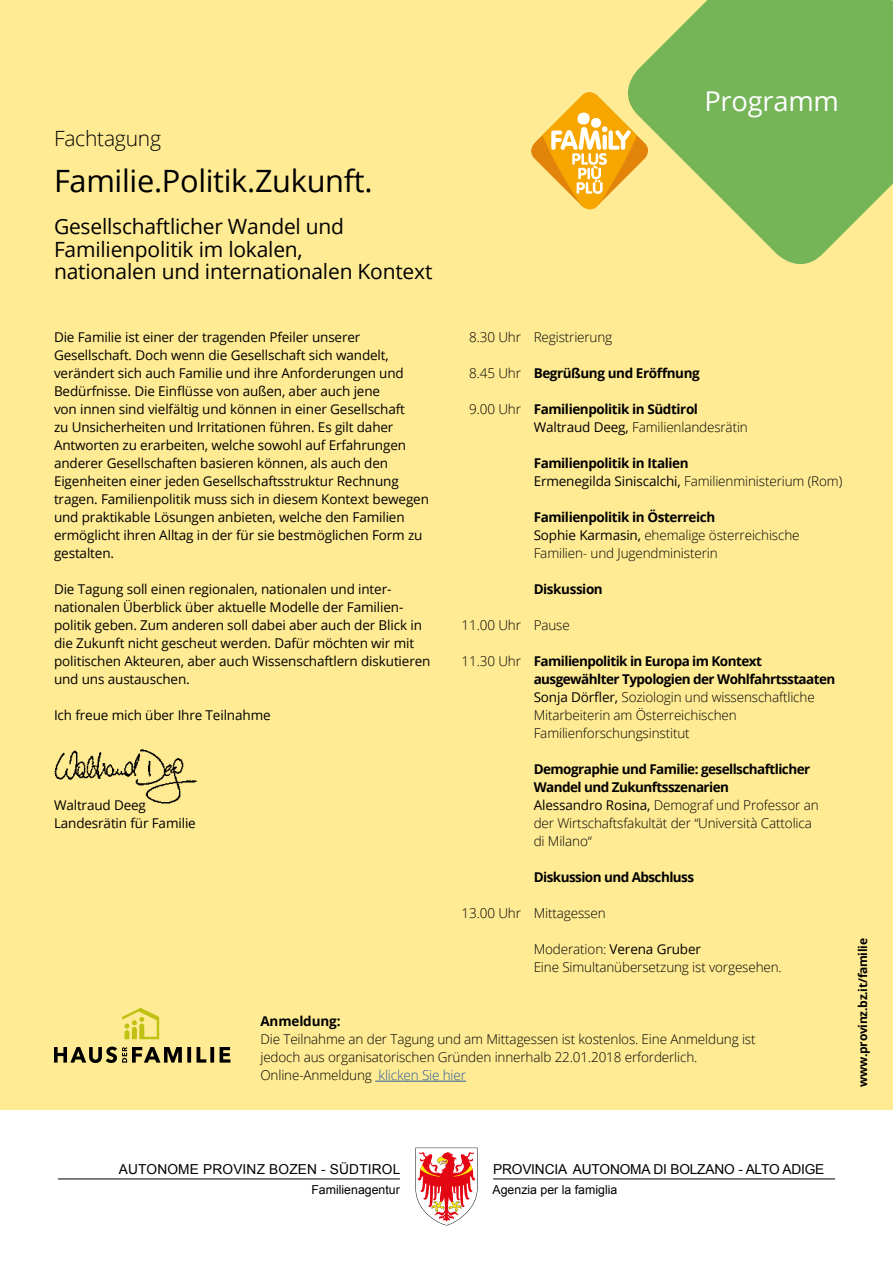
<style>
.page{position:relative;width:893px;height:1263px;background:#fff}
.page>*{position:absolute;margin:0;border:0;box-sizing:border-box;transform-origin:0 0}
.t1{font:30.75px "Open Sans";letter-spacing:-.01em;color:#000}
.t2{font:27.3px "Open Sans";letter-spacing:-.01em;color:#fff}
.t3{font:21px/22.5px "Open Sans";letter-spacing:-.01em;color:#000}
.t4{font:300 21px "Open Sans";letter-spacing:-.01em;color:#000}
.t5{font:13.65px "Arial";letter-spacing:-.01em;color:#000}
.t6{font:13.65px "Arial";letter-spacing:.01em;color:#000}
.t7{font:13.5px/18px "Open Sans";letter-spacing:-.01em;color:#000}
.t8{font:300 13.5px/18px "Open Sans";letter-spacing:-.01em;color:#000}
.t9{font:700 13.5px/18px "Open Sans";letter-spacing:-.03em;color:#000}
.t10{font:700 13.5px "Open Sans";letter-spacing:-.01em;color:#000}
.t11{font:12.3px "Arial";color:#000}
.t12{font:700 12px "Open Sans";letter-spacing:-.02em;color:#000}
.s1{font-weight:300}
.s2{font-weight:700}
.s3{font-weight:400}
.s4{color:#275b9b}
</style>
<div class="page">
<div style="left:0;top:0;width:893px;height:1110px;background:#ffeb94"></div>
<svg style="left:415px;top:1148px;width:63px;height:77px"></svg>
<hr style="left:58px;top:1179px;width:342px;height:1px;background:#000">
<hr style="left:493px;top:1179px;width:342px;height:1px;background:#000">
<hr style="left:375px;top:1081px;width:91px;height:1px;background:#275b9b">
<svg style="left:531px;top:92px;width:84px;height:118px"></svg>
<svg style="left:615px;top:0;width:278px;height:264px;fill:#75b558"></svg>
<svg style="left:54px;top:1046px;width:176px;height:17px"></svg>
<svg style="left:122px;top:1008px;width:37px;height:31px"></svg>
<img style="left:54px;top:749px;width:143px;height:55px">
<h3 class="t4" style="left:54px;top:124px;width:109px">Fachtagung</h3>
<h1 class="t1" style="left:54px;top:160px;width:320px">Familie.Politik.Zukunft.</h1>
<h3 class="t3" style="left:54px;top:215px;width:380px">Gesellschaftlicher Wandel und<br>Familienpolitik im lokalen,<br>nationalen und internationalen Kontext</h3>
<h2 class="t2" style="left:704px;top:82px;width:136px">Programm</h2>
<p class="t7" style="left:54px;top:328px;width:376px">Die Familie ist einer der tragenden Pfeiler unserer Gesellschaft. Doch wenn die Gesellschaft sich wandelt, verändert sich auch Familie und ihre Anforderungen und Bedürfnisse. Die Einflüsse von außen, aber auch jene<br>von innen sind vielfältig und können in einer Gesellschaft<br>zu Unsicherheiten und Irritationen führen. Es gilt daher Antworten zu erarbeiten, welche sowohl auf Erfahrungen anderer Gesellschaften basieren können, als auch den Eigenheiten einer jeden Gesellschaftsstruktur Rechnung tragen. Familienpolitik muss sich in diesem Kontext bewegen und praktikable Lösungen anbieten, welche den Familien ermöglicht ihren Alltag in der für sie bestmöglichen Form zu gestalten.</p>
<p class="t7" style="left:54px;top:580px;width:378px">Die Tagung soll einen regionalen, nationalen und inter&shy;nationalen Überblick über aktuelle Modelle der Familien&shy;politik geben. Zum anderen soll dabei aber auch der Blick in die Zukunft nicht gescheut werden. Dafür möchten wir mit politischen Akteuren, aber auch Wissenschaftlern diskutieren und uns austauschen.</p>
<p class="t7" style="left:54px;top:706px;width:218px">Ich freue mich über Ihre Teilnahme</p>
<p class="t7" style="left:54px;top:796px;width:143px">Waltraud Deeg<br>Landesrätin für Familie</p>
<p class="t8" style="left:469px;top:328px;width:145px">8.30 Uhr Registrierung</p>
<p class="t9" style="left:469px;top:364px;width:232px"><span class="s1">8.45 Uhr</span> Begrüßung und Eröffnung</p>
<p class="t8" style="left:534px;top:400px;width:216px;text-indent:-64px">9.00 Uhr <span class="s2">Familienpolitik in Südtirol<br></span><span class="s3">Waltraud Deeg,</span> Familienlandesrätin</p>
<p class="t9" style="left:534px;top:454px;width:310px">Familienpolitik in Italien<br><span class="s3">Ermenegilda Siniscalchi,</span> <span class="s1">Familienministerium (Rom)</span></p>
<p class="t8" style="left:534px;top:508px;width:267px"><span class="s2">Familienpolitik in Österreich<br></span><span class="s3">Sophie Karmasin,</span> ehemalige österreichische<br>Familien- und Jugendministerin</p>
<p class="t9" style="left:534px;top:580px;width:71px">Diskussion</p>
<p class="t8" style="left:462px;top:616px;width:110px">11.00 Uhr Pause</p>
<p class="t8" style="left:534px;top:652px;width:303px;text-indent:-72px">11.30 Uhr <span class="s2">Familienpolitik in Europa im Kontext ausgewählter Typologien der Wohlfahrtsstaaten </span><span class="s3">Sonja Dörfler,</span> Soziologin und wissenschaftliche Mitarbeiterin am Österreichischen Familienforschungsinstitut</p>
<p class="t8" style="left:534px;top:760px;width:286px"><span class="s2">Demographie und Familie: gesellschaftlicher Wandel und Zukunftsszenarien<br></span><span class="s3">Alessandro Rosina,</span> Demograf und Professor an der Wirtschaftsfakultät der “Università Cattolica di Milano“</p>
<p class="t9" style="left:534px;top:868px;width:162px">Diskussion und Abschluss</p>
<p class="t8" style="left:462px;top:904px;width:145px">13.00 Uhr Mittagessen</p>
<p class="t8" style="left:534px;top:940px;width:250px">Moderation: <span class="s3">Verena Gruber<br></span>Eine Simultanübersetzung ist vorgesehen.</p>
<p class="t10" style="left:260px;top:1012px;width:82px">Anmeldung:</p>
<p class="t8" style="left:260px;top:1030px;width:497px">Die Teilnahme an der Tagung und am Mittagessen ist kostenlos. Eine Anmeldung ist jedoch aus organisatorischen Gründen innerhalb 22.01.2018 erforderlich.<br>Online-Anmeldung <span class="s4">klicken Sie hier</span></p>
<p class="t12" style="left:854px;top:1087px;width:151px;rotate:-90deg">www.provinz.bz.it/familie</p>
<p class="t6" style="left:119px;top:1161px;width:283px">AUTONOME PROVINZ BOZEN - SÜDTIROL</p>
<p class="t5" style="left:493px;top:1161px;width:333px">PROVINCIA AUTONOMA DI BOLZANO - ALTO ADIGE</p>
<p class="t11" style="left:311px;top:1183px;width:90px">Familienagentur</p>
<p class="t11" style="left:493px;top:1183px;width:126px">Agenzia per la famiglia</p>
</div>
